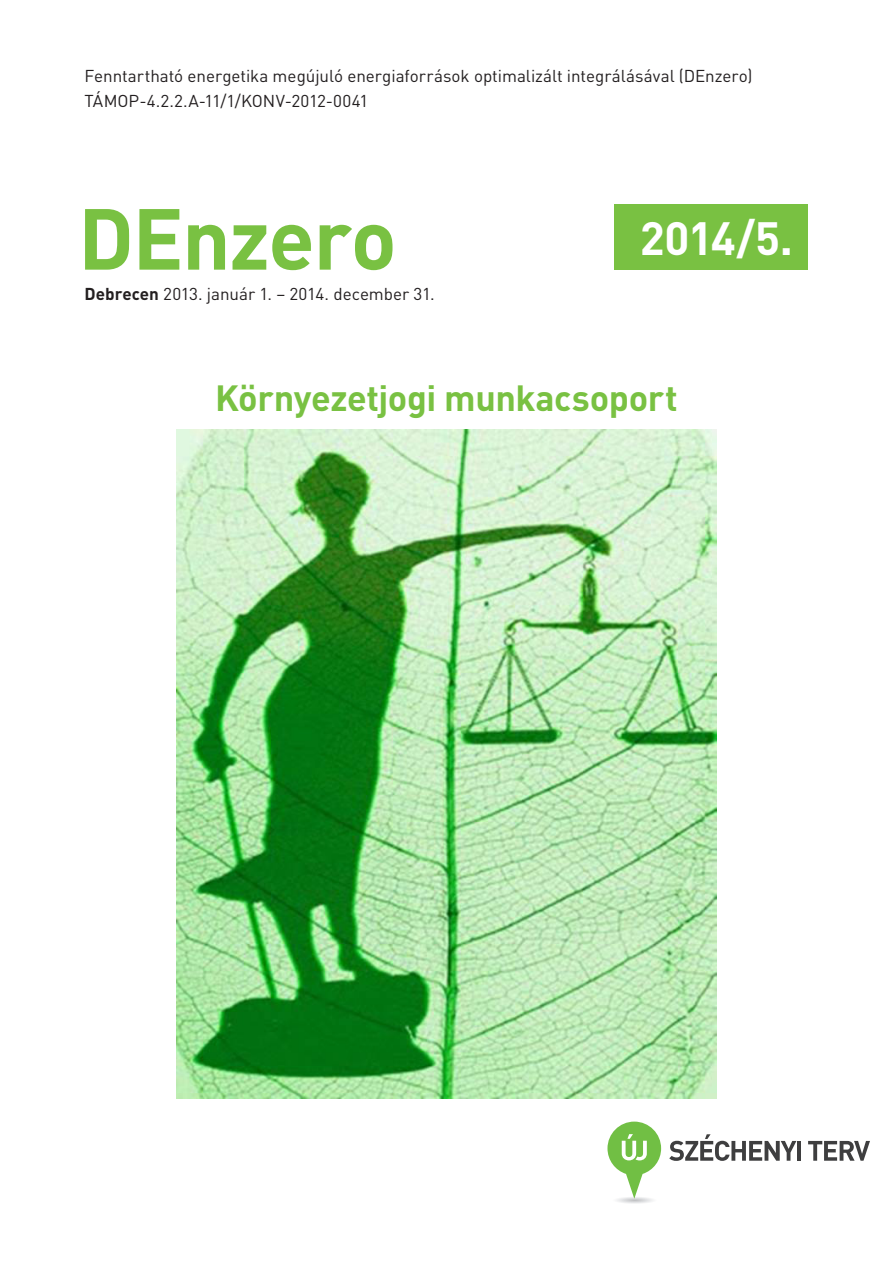
<style>
.page{position:relative;width:893px;height:1263px;background:#fff}
.page>*{position:absolute;margin:0;border:0;box-sizing:border-box;transform-origin:0 0}
.t1{font:700 85.05px "DIN Pro";letter-spacing:-.02em;color:#79c142}
.t2{font:700 46.05px "DIN Pro";color:#fff}
.t3{font:700 36px "DIN Pro";letter-spacing:-.015em;color:#79c142}
.t4{font:16.95px/25.5px "DIN Pro";color:#231f20}
.s1{font-weight:700}
</style>
<div class="page">
<div style="left:614px;top:205px;width:194px;height:65px;background:#79c142"></div>
<hr style="left:797px;top:1141px;width:4px;height:20px;background:#3e3e3f">
<svg style="left:808px;top:1141px;width:62px;height:20px"></svg>
<svg style="left:607px;top:1121px;width:189px;height:83px"></svg>
<img style="left:177px;top:429px;width:539px;height:670px">
<p class="t4" style="left:84px;top:62px;width:670px">Fenntartható energetika megújuló energiaforrások optimalizált integrálásával (DEnzero)<br>TÁMOP-4.2.2.A-11/1/KONV-2012-0041</p>
<p class="t1" style="left:78px;top:181px;width:320px">DEnzero</p>
<p class="t2" style="left:640px;top:207px;width:155px">2014/5.</p>
<p class="t4" style="left:84px;top:280px;width:352px"><span class="s1">Debrecen</span> 2013. január 1. – 2014. december 31.</p>
<p class="t3" style="left:215px;top:373px;width:464px">Környezetjogi munkacsoport</p>
</div>
